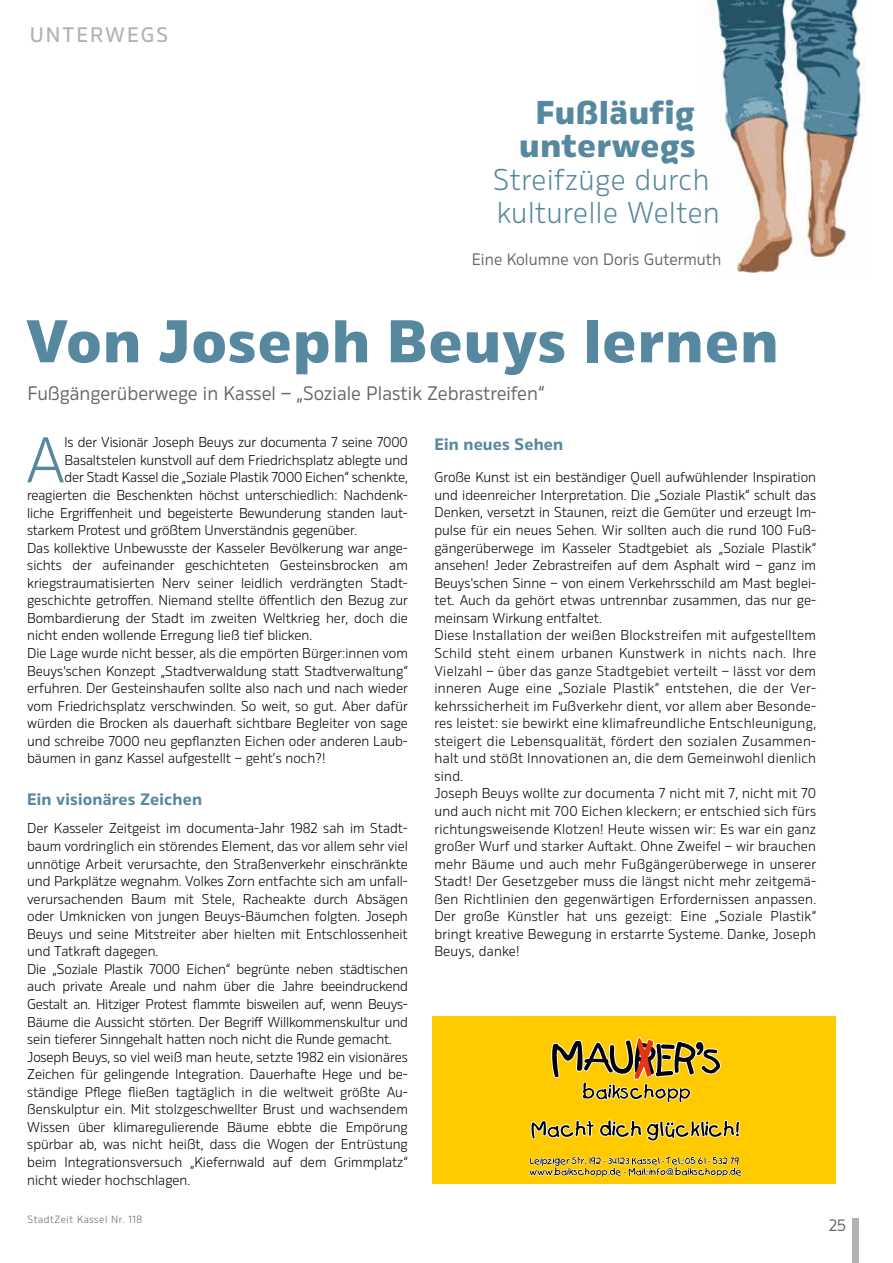
<style>
.page{position:relative;width:893px;height:1263px;background:#fff}
.page>*{position:absolute;margin:0;border:0;box-sizing:border-box;transform-origin:0 0}
.t1{font:300 64.35px "Rleud";color:#5688a0}
.t2{font:800 60px "Rleud";letter-spacing:.02em;color:#5688a0}
.t3{font:800 33px/33px "Rleud";letter-spacing:.02em;color:#5688a0;text-align:center}
.t4{font:300 30px/33px "Rleud";letter-spacing:.02em;color:#5688a0}
.t5{font:500 21px "Rleud";letter-spacing:.1em;color:#b3b2b2}
.t6{font:19.5px "Rleud";color:#666665}
.t7{font:700 16.5px "Rleud";color:#5688a0}
.t8{font:16.5px "Rleud";color:#666665}
.t9{font:300 14.25px/17.5px "Rleud";color:#000}
.t10{font:300 10.5px "Rleud";letter-spacing:.05em;color:#666665}
</style>
<div class="page">
<div style="left:852px;top:1218px;width:7px;height:45px;background:#b3b2b2"></div>
<img style="left:711px;top:0;width:153px;height:273px">
<div style="left:432px;top:1016px;width:404px;height:168px;background:#feca00"></div>
<svg style="left:551px;top:1037px;width:170px;height:66px"></svg>
<svg style="left:529px;top:1119px;width:213px;height:59px"></svg>
<h3 class="t5" style="left:30px;top:21px;width:140px">UNTERWEGS</h3>
<h3 class="t3" style="left:519px;top:95px;width:178px">Fußläufig unterwegs</h3>
<h3 class="t4" style="left:493px;top:162px;width:228px">Streifzüge durch kulturelle Welten</h3>
<p class="t8" style="left:472px;top:248px;width:251px">Eine Kolumne von Doris Gutermuth</p>
<h2 class="t2" style="left:26px;top:297px;width:754px">Von Joseph Beuys lernen</h2>
<h3 class="t6" style="left:27px;top:380px;width:519px">Fußgängerüberwege in Kassel – „Soziale Plastik Zebrastreifen“</h3>
<h1 class="t1" style="left:26px;top:418px;width:41px">A</h1>
<p class="t9" style="left:65px;top:433px;width:345px">ls der Visionär Joseph Beuys zur documenta 7 seine 7000</p>
<p class="t7" style="left:434px;top:432px;width:130px">Ein neues Sehen</p>
<p class="t9" style="left:434px;top:468px;width:383px">Große Kunst ist ein beständiger Quell aufwühlender Inspiration und ideenreicher Interpretation. Die „Soziale Plastik“ schult das Denken, versetzt in Staunen, reizt die Gemüter und erzeugt Im&shy;pulse für ein neues Sehen. Wir sollten auch die rund 100 Fuß&shy;gängerüberwege im Kasseler Stadtgebiet als „Soziale Plastik“ ansehen! Jeder Zebrastreifen auf dem Asphalt wird – ganz im Beuys'schen Sinne – von einem Verkehrsschild am Mast beglei&shy;tet. Auch da gehört etwas untrennbar zusammen, das nur ge&shy;meinsam Wirkung entfaltet.<br>Diese Installation der weißen Blockstreifen mit aufgestelltem Schild steht einem urbanen Kunstwerk in nichts nach. Ihre Vielzahl – über das ganze Stadtgebiet verteilt – lässt vor dem inneren Auge eine „Soziale Plastik“ entstehen, die der Ver&shy;kehrssicherheit im Fußverkehr dient, vor allem aber Besonde&shy;res leistet: sie bewirkt eine klimafreundliche Entschleunigung, steigert die Lebensqualität, fördert den sozialen Zusammen&shy;halt und stößt Innovationen an, die dem Gemeinwohl dienlich sind.<br>Joseph Beuys wollte zur documenta 7 nicht mit 7, nicht mit 70 und auch nicht mit 700 Eichen kleckern; er entschied sich fürs richtungsweisende Klotzen! Heute wissen wir: Es war ein ganz großer Wurf und starker Auftakt. Ohne Zweifel – wir brauchen mehr Bäume und auch mehr Fußgängerüberwege in unserer Stadt! Der Gesetzgeber muss die längst nicht mehr zeitgemä&shy;ßen Richtlinien den gegenwärtigen Erfordernissen anpassen.<br>Der große Künstler hat uns gezeigt: Eine „Soziale Plastik“ bringt kreative Bewegung in erstarrte Systeme. Danke, Joseph Beuys, danke!</p>
<p class="t9" style="left:65px;top:451px;width:345px">Basaltstelen kunstvoll auf dem Friedrichsplatz ablegte und</p>
<p class="t9" style="left:65px;top:468px;width:345px">der Stadt Kassel die „Soziale Plastik 7000 Eichen“ schenkte,</p>
<p class="t9" style="left:27px;top:486px;width:381px">reagierten die Beschenkten höchst unterschiedlich: Nachdenk-</p>
<p class="t9" style="left:27px;top:503px;width:382px">liche Ergriffenheit und begeisterte Bewunderung standen laut-</p>
<p class="t9" style="left:27px;top:521px;width:331px">starkem Protest und größtem Unverständnis gegenüber.</p>
<p class="t9" style="left:27px;top:538px;width:382px">Das kollektive Unbewusste der Kasseler Bevölkerung war ange-</p>
<p class="t9" style="left:27px;top:556px;width:382px">sichts der aufeinander geschichteten Gesteinsbrocken am</p>
<p class="t9" style="left:27px;top:574px;width:381px">kriegstraumatisierten Nerv seiner leidlich verdrängten Stadt-</p>
<p class="t9" style="left:27px;top:591px;width:382px">geschichte getroffen. Niemand stellte öffentlich den Bezug zur</p>
<p class="t9" style="left:27px;top:609px;width:382px">Bombardierung der Stadt im zweiten Weltkrieg her, doch die</p>
<p class="t9" style="left:27px;top:626px;width:287px">nicht enden wollende Erregung ließ tief blicken.</p>
<p class="t9" style="left:27px;top:644px;width:382px">Die Lage wurde nicht besser, als die empörten Bürger:innen vom</p>
<p class="t9" style="left:27px;top:661px;width:382px">Beuys'schen Konzept „Stadtverwaldung statt Stadtverwaltung“</p>
<p class="t9" style="left:27px;top:679px;width:382px">erfuhren. Der Gesteinshaufen sollte also nach und nach wieder</p>
<p class="t9" style="left:27px;top:696px;width:382px">vom Friedrichsplatz verschwinden. So weit, so gut. Aber dafür</p>
<p class="t9" style="left:27px;top:714px;width:382px">würden die Brocken als dauerhaft sichtbare Begleiter von sage</p>
<p class="t9" style="left:27px;top:732px;width:382px">und schreibe 7000 neu gepflanzten Eichen oder anderen Laub-</p>
<p class="t9" style="left:27px;top:749px;width:300px">bäumen in ganz Kassel aufgestellt – geht’s noch?!</p>
<p class="t7" style="left:27px;top:788px;width:176px">Ein visionäres Zeichen</p>
<p class="t9" style="left:27px;top:819px;width:382px">Der Kasseler Zeitgeist im documenta-Jahr 1982 sah im Stadt&shy;baum vordringlich ein störendes Element, das vor allem sehr viel unnötige Arbeit verursachte, den Straßenverkehr einschränkte und Parkplätze wegnahm. Volkes Zorn entfachte sich am unfall&shy;verursachenden Baum mit Stele, Racheakte durch Absägen oder Umknicken von jungen Beuys-Bäumchen folgten. Joseph Beuys und seine Mitstreiter aber hielten mit Entschlossenheit und Tatkraft dagegen.<br>Die „Soziale Plastik 7000 Eichen“ begrünte neben städtischen auch private Areale und nahm über die Jahre beeindruckend Gestalt an. Hitziger Protest flammte bisweilen auf, wenn Beuys-Bäume die Aussicht störten. Der Begriff Willkommenskultur und sein tieferer Sinngehalt hatten noch nicht die Runde gemacht.<br>Joseph Beuys, so viel weiß man heute, setzte 1982 ein visionäres Zeichen für gelingende Integration. Dauerhafte Hege und be&shy;ständige Pflege fließen tagtäglich in die weltweit größte Au&shy;ßenskulptur ein. Mit stolzgeschwellter Brust und wachsendem Wissen über klimaregulierende Bäume ebbte die Empörung spürbar ab, was nicht heißt, dass die Wogen der Entrüstung beim Integrationsversuch „Kiefernwald auf dem Grimmplatz“ nicht wieder hochschlagen.</p>
<p class="t10" style="left:28px;top:1212px;width:116px">StadtZeit Kassel Nr. 118</p>
<p class="t8" style="left:829px;top:1214px;width:19px">25</p>
</div>
